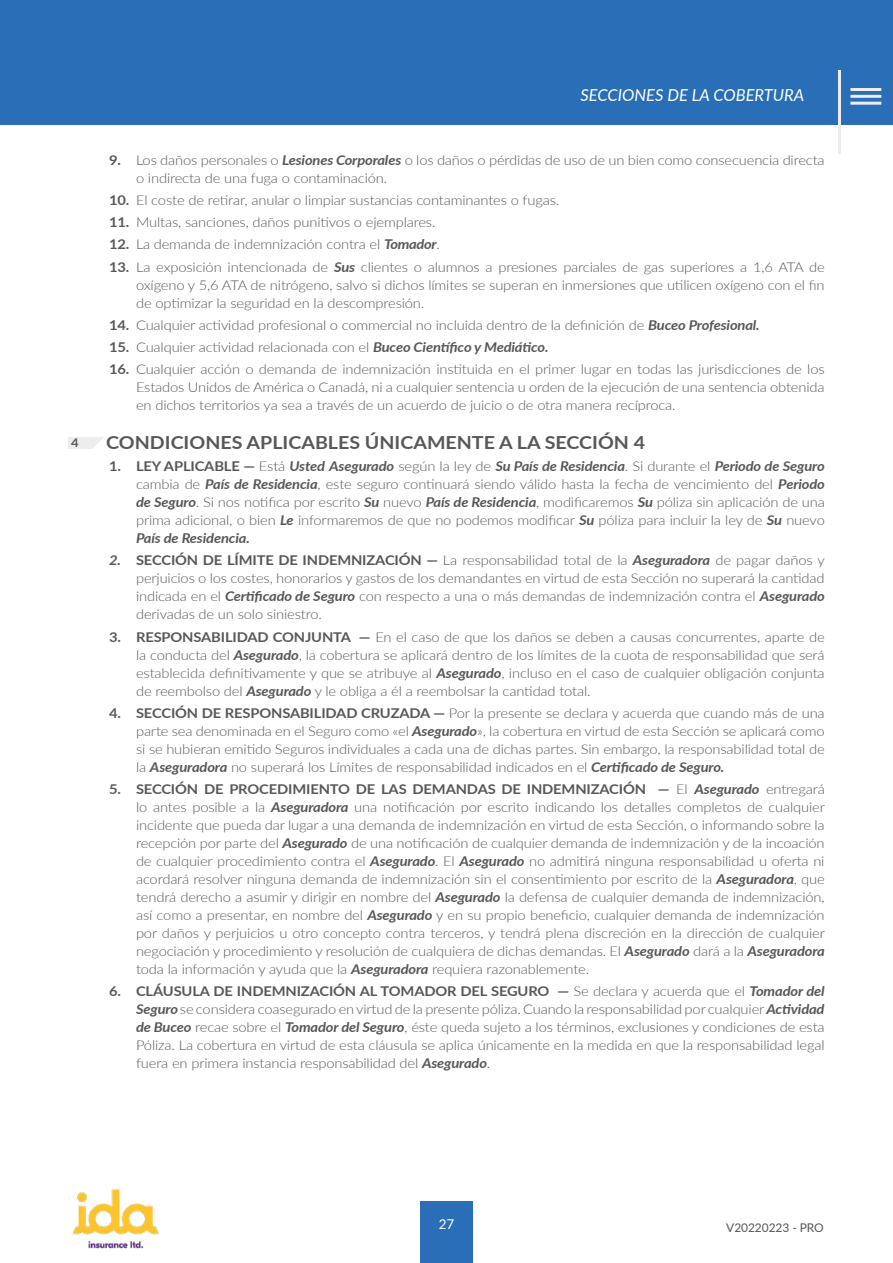
<style>
.page{position:relative;width:893px;height:1263px;background:#fff}
.page>*{position:absolute;margin:0;border:0;box-sizing:border-box;transform-origin:0 0}
.t1{font:700 18px "Lato";color:#585856;scale:1.09 1}
.t2{font:italic 16.5px "Lato";color:#fff}
.t3{font:300 13.5px/18px "Lato";letter-spacing:-.01em;color:#585856;text-align:justify;scale:1.09 1}
.t4{font:13.5px "Lato";color:#fff}
.t5{font:12px "Lato";letter-spacing:-.005em;color:#575756}
.t6{font:700 12px "Lato";color:#585856;scale:1.09 1}
.s1{font-weight:700;color:#575756}
.s2{font-weight:700;font-style:italic}
.s3{font-weight:700}
.s4{font-weight:700;font-style:italic;color:#575756}
.s5{color:#575756}
</style>
<div class="page">
<div style="left:420px;top:1201px;width:52px;height:62px;background:#296eb6"></div>
<div style="left:0;top:0;width:893px;height:124px;background:#296eb6"></div>
<img style="left:72px;top:1189px;width:87px;height:60px">
<svg style="left:68px;top:437px;width:36px;height:12px"></svg>
<hr style="left:838px;top:71px;width:3px;height:83px;background:#eeeded">
<hr style="left:850px;top:88px;width:31px;height:3px;background:#eeeded">
<hr style="left:850px;top:95px;width:31px;height:3px;background:#eeeded">
<hr style="left:850px;top:102px;width:31px;height:3px;background:#eeeded">
<p class="t6" style="left:71px;top:434px;width:8px">4</p>
<p class="t2" style="left:580px;top:83px;width:225px">SECCIONES DE LA COBERTURA</p>
<p class="t3" style="left:136px;top:150px;width:633px;text-indent:-27px"><span class="s1">9.</span> Los daños personales o <span class="s2">Lesiones Corporales</span> o los daños o pérdidas de uso de un bien como consecuencia directa o indirecta de una fuga o contaminación.</p>
<p class="t3" style="left:109px;top:190px;width:415px"><span class="s3">10.</span> El coste de retirar, anular o limpiar sustancias contaminantes o fugas.</p>
<p class="t3" style="left:109px;top:213px;width:301px"><span class="s3">11.</span> Multas, sanciones, daños punitivos o ejemplares.</p>
<p class="t3" style="left:109px;top:235px;width:305px"><span class="s3">12.</span> La demanda de indemnización contra el <span class="s2">Tomador</span>.</p>
<p class="t3" style="left:136px;top:257px;width:633px;text-indent:-27px"><span class="s3">13.</span> La exposición intencionada de <span class="s2">Sus</span> clientes o alumnos a presiones parciales de gas superiores a 1,6 ATA de oxígeno y 5,6 ATA de nitrógeno, salvo si dichos límites se superan en inmersiones que utilicen oxígeno con el fin de optimizar la seguridad en la descompresión.</p>
<p class="t3" style="left:109px;top:315px;width:598px"><span class="s3">14.</span> Cualquier actividad profesional o commercial no incluida dentro de la definición de <span class="s2">Buceo Profesional.</span></p>
<p class="t3" style="left:109px;top:338px;width:405px"><span class="s3">15.</span> Cualquier actividad relacionada con el <span class="s2">Buceo Científico y Mediático.</span></p>
<p class="t3" style="left:136px;top:360px;width:633px;text-indent:-27px"><span class="s3">16.</span> Cualquier acción o demanda de indemnización instituida en el primer lugar en todas las jurisdicciones de los Estados Unidos de América o Canadá, ni a cualquier sentencia u orden de la ejecución de una sentencia obtenida en dichos territorios ya sea a través de un acuerdo de juicio o de otra manera recíproca.</p>
<h1 class="t1" style="left:106px;top:429px;width:496px">CONDICIONES APLICABLES ÚNICAMENTE A LA SECCIÓN 4</h1>
<p class="t3" style="left:136px;top:457px;width:633px;text-indent:-27px"><span class="s1">1.</span> <span class="s3">LEY APLICABLE —</span> Está <span class="s2">Usted Asegurado</span> según la ley de <span class="s2">Su País de Residencia</span>. Si durante el <span class="s2">Periodo de Seguro </span>cambia de <span class="s2">País de Residencia</span>, este seguro continuará siendo válido hasta la fecha de vencimiento del <span class="s4">Periodo de Seguro</span>. Si nos notifica por escrito <span class="s4">Su</span> nuevo <span class="s4">País de Residencia</span>, modificaremos <span class="s4">Su</span> póliza sin aplicación de una prima adicional, o bien <span class="s4">Le</span> informaremos de que no podemos modificar <span class="s4">Su</span> póliza para incluir la ley de <span class="s4">Su</span> nuevo <span class="s4">País de Residencia.</span></p>
<p class="t3" style="left:136px;top:551px;width:634px;text-indent:-27px"><span class="s4">2.</span> <span class="s1">SECCIÓN DE LÍMITE DE INDEMNIZACIÓN</span> <span class="s3">—</span> La responsabilidad total de la <span class="s4">Aseguradora</span> de pagar daños y perjuicios o los costes, honorarios y gastos de los demandantes en virtud de esta Sección no superará la cantidad indicada en el <span class="s4">Certificado de Seguro</span> con respecto a una o más demandas de indemnización contra el <span class="s4">Asegurado </span>derivadas de un solo siniestro.</p>
<p class="t3" style="left:136px;top:627px;width:633px;text-indent:-27px"><span class="s3">3. RESPONSABILIDAD CONJUNTA —</span> En el caso de que los daños se deben a causas concurrentes, aparte de la conducta del <span class="s4">Asegurado</span>, la cobertura se aplicará dentro de los límites de la cuota de responsabilidad que será establecida definitivamente y que se atribuye al <span class="s4">Asegurado</span>, incluso en el caso de cualquier obligación conjunta de reembolso del <span class="s4">Asegurado</span> y le obliga a él a reembolsar la cantidad total.</p>
<p class="t3" style="left:136px;top:703px;width:633px;text-indent:-27px"><span class="s3">4. SECCIÓN DE RESPONSABILIDAD CRUZADA —</span> Por la presente se declara y acuerda que cuando más de una parte sea denominada en el Seguro como «el <span class="s4">Asegurado</span>», la cobertura en virtud de esta Sección se aplicará como si se hubieran emitido Seguros individuales a cada una de dichas partes. Sin embargo, la responsabilidad total de la <span class="s4">Aseguradora</span> no superará los Límites de responsabilidad indicados en el <span class="s4">Certificado de Seguro</span><span class="s2">.</span></p>
<p class="t3" style="left:136px;top:780px;width:634px;text-indent:-27px"><span class="s3">5. SECCIÓN DE PROCEDIMIENTO DE LAS DEMANDAS DE INDEMNIZACIÓN —</span> El <span class="s4">Asegurado</span> entregará lo antes posible a la <span class="s4">Aseguradora</span> una notificación por escrito indicando los detalles completos de cualquier <span class="s5">incidente</span> que pueda dar lugar a una demanda de indemnización en virtud de esta Sección, o informando sobre la recepción por parte del <span class="s4">Asegurado</span> de una notificación de cualquier demanda de indemnización y de la incoación de cualquier procedimiento contra el <span class="s4">Asegurado</span>. El <span class="s4">Asegurado</span> no admitirá ninguna responsabilidad u oferta ni acordará resolver ninguna demanda de indemnización sin el consentimiento por escrito de la <span class="s4">Aseguradora</span>, que tendrá derecho a asumir y dirigir en nombre del <span class="s4">Asegurado</span> la defensa de cualquier demanda de indemnización, así como a presentar, en nombre del <span class="s4">Asegurado</span> y en su propio beneficio, cualquier demanda de indemnización por daños y perjuicios u otro concepto contra terceros, y tendrá plena discreción en la dirección de cualquier negociación y procedimiento y resolución de cualquiera de dichas demandas. El <span class="s4">Asegurado</span> dará a la <span class="s4">Aseguradora </span>toda la información y ayuda que la <span class="s4">Aseguradora</span> requiera razonablemente.</p>
<p class="t3" style="left:136px;top:982px;width:633px;text-indent:-27px"><span class="s3">6. CLÁUSULA DE INDEMNIZACIÓN AL TOMADOR DEL SEGURO —</span> Se declara y acuerda que el <span class="s4">Tomador del Seguro</span> se considera coasegurado en virtud de la presente póliza. Cuando la responsabilidad por cualquier <span class="s4">Actividad de Buceo</span> recae sobre el <span class="s4">Tomador del Seguro</span>, éste queda sujeto a los términos, exclusiones y condiciones de esta Póliza. La cobertura en virtud de esta cláusula se aplica únicamente en la medida en que la responsabilidad legal fuera en primera instancia responsabilidad del <span class="s4">Asegurado</span>.</p>
<p class="t4" style="left:439px;top:1214px;width:17px">27</p>
<p class="t5" style="left:726px;top:1219px;width:99px">V20220223 - PRO</p>
</div>
